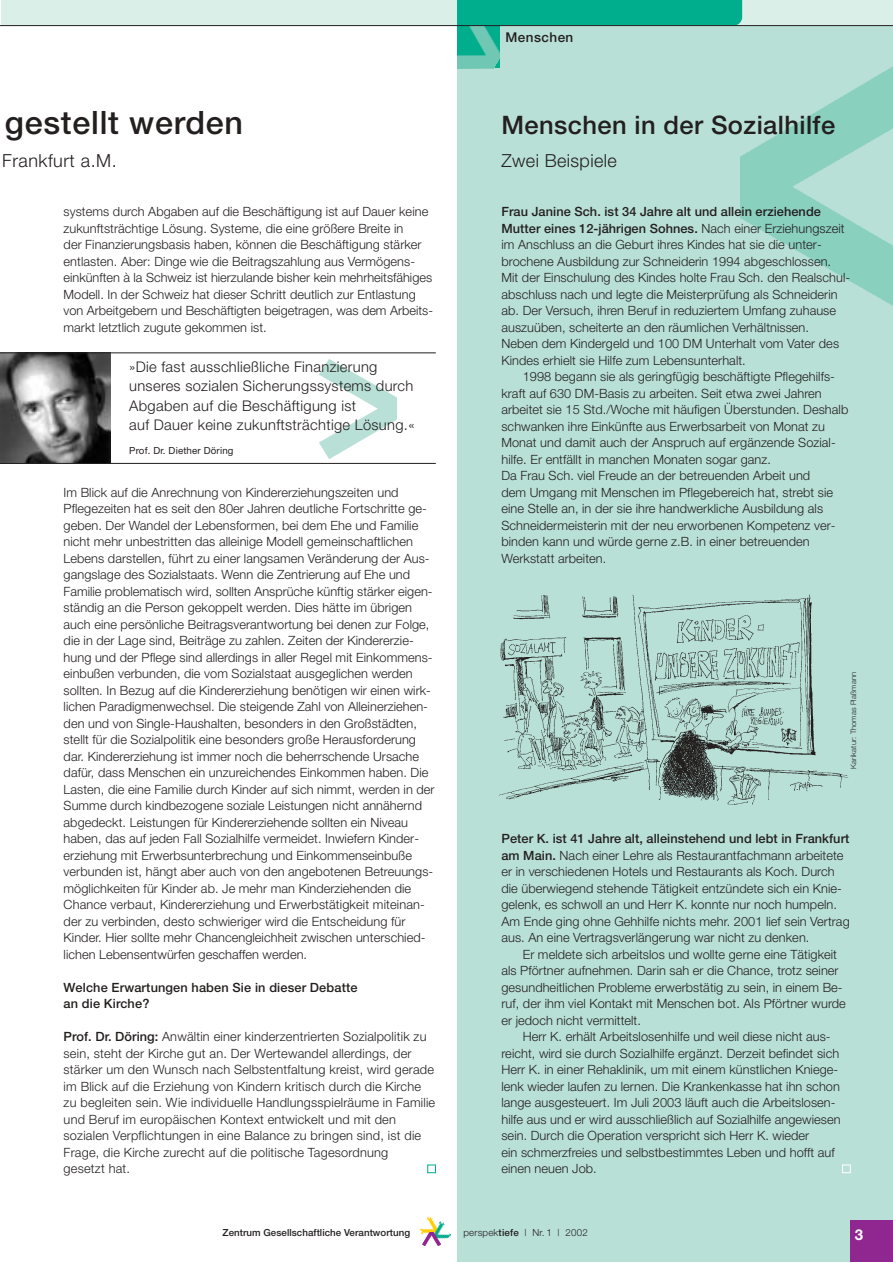
<style>
.page{position:relative;width:893px;height:1263px;background:#fff}
.page>*{position:absolute;margin:0;border:0;box-sizing:border-box;transform-origin:0 0}
.t1{font:500 32.25px "Helvetica Neue";letter-spacing:.025em;color:#231f1f}
.t2{font:500 25.5px "Helvetica Neue";letter-spacing:.015em;color:#231f1f}
.t3{font:300 18px "Helvetica Neue";letter-spacing:.02em;color:#231f1f}
.t4{font:700 15px "Helvetica Neue";color:#fff}
.t5{font:300 14.7px/19.5px "Helvetica Neue";letter-spacing:.02em;color:#231f1f}
.t6{font:500 13.5px "Helvetica Neue";letter-spacing:.035em;color:#231f1f}
.t7{font:300 12.75px/16.5px "Helvetica Neue";letter-spacing:.005em;color:#231f1f}
.t8{font:500 12.75px/16.5px "Helvetica Neue";letter-spacing:.01em;color:#231f1f}
.t9{font:500 9.75px "Helvetica Neue";letter-spacing:.005em;color:#231f1f}
.t10{font:300 9.75px "Helvetica Neue";letter-spacing:.015em;color:#231f1f}
.t11{font:9.75px "Helvetica Neue";letter-spacing:.015em;color:#231f1f}
.t12{font:300 7.5px "Helvetica Neue";letter-spacing:.015em;color:#231f1f}
.s1{font-weight:500}
</style>
<div class="page">
<div style="left:457px;top:0;width:435px;height:1262px;background:#b9e0d7"></div>
<img style="left:741px;top:67px;width:151px;height:238px">
<div style="left:1px;top:0;width:891px;height:26px;background:#dbefe9"></div>
<div style="left:850px;top:1220px;width:42px;height:42px;background:#90268f"></div>
<img style="left:420px;top:1217px;width:14px;height:18px">
<img style="left:430px;top:1220px;width:20px;height:19px">
<img style="left:423px;top:1233px;width:17px;height:13px">
<svg style="left:457px;top:26px;width:42px;height:42px;fill:#68c3ad"></svg>
<div style="left:457px;top:0;width:285px;height:25px;background:#00ad8d"></div>
<img style="left:320px;top:359px;width:76px;height:100px">
<div style="left:427px;top:1165px;width:9px;height:8px;border:1px solid #00ad8d"></div>
<div style="left:842px;top:1165px;width:8px;height:8px;border:1px solid #fff"></div>
<img style="left:499px;top:594px;width:350px;height:211px">
<img style="left:1px;top:354px;width:109px;height:109px">
<hr style="left:1px;top:25px;width:891px;height:1px;background:#231f1f">
<hr style="left:1px;top:353px;width:435px;height:1px;background:#231f1f">
<hr style="left:1px;top:463px;width:435px;height:1px;background:#231f1f">
<h1 class="t1" style="left:5px;top:111px;width:240px">gestellt werden</h1>
<h3 class="t3" style="left:2px;top:154px;width:116px">Frankfurt a.M.</h3>
<p class="t7" style="left:64px;top:205px;width:371px">systems durch Abgaben auf die Beschäftigung ist auf Dauer keine zukunftsträchtige Lösung. Systeme, die eine größere Breite in<br>der Finanzierungsbasis haben, können die Beschäftigung stärker entlasten. Aber: Dinge wie die Beitragszahlung aus Vermögens&shy;einkünften à la Schweiz ist hierzulande bisher kein mehrheitsfähiges Modell. In der Schweiz hat dieser Schritt deutlich zur Entlastung von Arbeitgebern und Beschäftigten beigetragen, was dem Arbeits&shy;markt letztlich zugute gekommen ist.</p>
<p class="t5" style="left:129px;top:358px;width:287px">»Die fast ausschließliche Finanzierung unseres sozialen Sicherungssystems durch Abgaben auf die Beschäftigung ist<br>auf Dauer keine zukunftsträchtige Lösung.«</p>
<p class="t11" style="left:129px;top:447px;width:106px">Prof. Dr. Diether Döring</p>
<p class="t7" style="left:64px;top:485px;width:372px">Im Blick auf die Anrechnung von Kindererziehungszeiten und Pflegezeiten hat es seit den 80er Jahren deutliche Fortschritte ge&shy;geben. Der Wandel der Lebensformen, bei dem Ehe und Familie nicht mehr unbestritten das alleinige Modell gemeinschaftlichen Lebens darstellen, führt zu einer langsamen Veränderung der Aus&shy;gangslage des Sozialstaats. Wenn die Zentrierung auf Ehe und Familie problematisch wird, sollten Ansprüche künftig stärker eigen&shy;ständig an die Person gekoppelt werden. Dies hätte im übrigen auch eine persönliche Beitragsverantwortung bei denen zur Folge, die in der Lage sind, Beiträge zu zahlen. Zeiten der Kindererzie&shy;hung und der Pflege sind allerdings in aller Regel mit Einkommens&shy;einbußen verbunden, die vom Sozialstaat ausgeglichen werden sollten. In Bezug auf die Kindererziehung benötigen wir einen wirk&shy;lichen Paradigmenwechsel. Die steigende Zahl von Alleinerziehen&shy;den und von Single-Haushalten, besonders in den Großstädten, stellt für die Sozialpolitik eine besonders große Herausforderung dar. Kindererziehung ist immer noch die beherrschende Ursache dafür, dass Menschen ein unzureichendes Einkommen haben. Die Lasten, die eine Familie durch Kinder auf sich nimmt, werden in der Summe durch kindbezogene soziale Leistungen nicht annähernd abgedeckt. Leistungen für Kindererziehende sollten ein Niveau haben, das auf jeden Fall Sozialhilfe vermeidet. Inwiefern Kinder&shy;erziehung mit Erwerbsunterbrechung und Einkommenseinbuße verbunden ist, hängt aber auch von den angebotenen Betreuungs&shy;möglichkeiten für Kinder ab. Je mehr man Kinderziehenden die Chance verbaut, Kindererziehung und Erwerbstätigkeit miteinan&shy;der zu verbinden, desto schwieriger wird die Entscheidung für Kinder. Hier sollte mehr Chancengleichheit zwischen unterschied&shy;lichen Lebensentwürfen geschaffen werden.</p>
<p class="t8" style="left:64px;top:980px;width:295px">Welche Erwartungen haben Sie in dieser Debatte an die Kirche?</p>
<p class="t7" style="left:64px;top:1030px;width:373px"><span class="s1">Prof. Dr. Döring:</span> Anwältin einer kinderzentrierten Sozialpolitik zu sein, steht der Kirche gut an. Der Wertewandel allerdings, der stärker um den Wunsch nach Selbstentfaltung kreist, wird gerade im Blick auf die Erziehung von Kindern kritisch durch die Kirche zu begleiten sein. Wie individuelle Handlungsspielräume in Familie und Beruf im europäischen Kontext entwickelt und mit den sozialen Verpflichtungen in eine Balance zu bringen sind, ist die Frage, die Kirche zurecht auf die politische Tagesordnung<br>gesetzt hat.</p>
<p class="t6" style="left:505px;top:32px;width:69px">Menschen</p>
<h2 class="t2" style="left:501px;top:115px;width:335px">Menschen in der Sozialhilfe</h2>
<h3 class="t3" style="left:501px;top:154px;width:117px">Zwei Beispiele</h3>
<p class="t7" style="left:501px;top:205px;width:350px"><span class="s1">Frau Janine Sch. ist 34 Jahre alt und allein erziehende Mutter eines 12-jährigen Sohnes.</span> Nach einer Erziehungszeit im Anschluss an die Geburt ihres Kindes hat sie die unter&shy;brochene Ausbildung zur Schneiderin 1994 abgeschlossen.<br>Mit der Einschulung des Kindes holte Frau Sch. den Realschul&shy;abschluss nach und legte die Meisterprüfung als Schneiderin ab. Der Versuch, ihren Beruf in reduziertem Umfang zuhause auszuüben, scheiterte an den räumlichen Verhältnissen.<br>Neben dem Kindergeld und 100 DM Unterhalt vom Vater des Kindes erhielt sie Hilfe zum Lebensunterhalt.</p>
<p class="t7" style="left:501px;top:370px;width:348px;text-indent:21px">1998 begann sie als geringfügig beschäftigte Pflegehilfs&shy;kraft auf 630 DM-Basis zu arbeiten. Seit etwa zwei Jahren arbeitet sie 15 Std./Woche mit häufigen Überstunden. Deshalb schwanken ihre Einkünfte aus Erwerbsarbeit von Monat zu Monat und damit auch der Anspruch auf ergänzende Sozial&shy;hilfe. Er entfällt in manchen Monaten sogar ganz.<br>Da Frau Sch. viel Freude an der betreuenden Arbeit und<br>dem Umgang mit Menschen im Pflegebereich hat, strebt sie eine Stelle an, in der sie ihre handwerkliche Ausbildung als Schneidermeisterin mit der neu erworbenen Kompetenz ver&shy;binden kann und würde gerne z.B. in einer betreuenden Werkstatt arbeiten.</p>
<p class="t12" style="left:850px;top:769px;width:98px;rotate:-90deg">Karikatur: Thomas Plaßmann</p>
<p class="t7" style="left:501px;top:832px;width:350px"><span class="s1">Peter K. ist 41 Jahre alt, alleinstehend und lebt in Frankfurt am Main.</span> Nach einer Lehre als Restaurantfachmann arbeitete er in verschiedenen Hotels und Restaurants als Koch. Durch die überwiegend stehende Tätigkeit entzündete sich ein Knie&shy;gelenk, es schwoll an und Herr K. konnte nur noch humpeln.<br>Am Ende ging ohne Gehhilfe nichts mehr. 2001 lief sein Vertrag aus. An eine Vertragsverlängerung war nicht zu denken.</p>
<p class="t7" style="left:501px;top:947px;width:346px;text-indent:21px">Er meldete sich arbeitslos und wollte gerne eine Tätigkeit als Pförtner aufnehmen. Darin sah er die Chance, trotz seiner gesundheitlichen Probleme erwerbstätig zu sein, in einem Be&shy;ruf, der ihm viel Kontakt mit Menschen bot. Als Pförtner wurde er jedoch nicht vermittelt.</p>
<p class="t7" style="left:501px;top:1030px;width:341px;text-indent:21px">Herr K. erhält Arbeitslosenhilfe und weil diese nicht aus&shy;reicht, wird sie durch Sozialhilfe ergänzt. Derzeit befindet sich Herr K. in einer Rehaklinik, um mit einem künstlichen Kniege&shy;lenk wieder laufen zu lernen. Die Krankenkasse hat ihn schon lange ausgesteuert. Im Juli 2003 läuft auch die Arbeitslosen&shy;hilfe aus und er wird ausschließlich auf Sozialhilfe angewiesen sein. Durch die Operation verspricht sich Herr K. wieder<br>ein schmerzfreies und selbstbestimmtes Leben und hofft auf einen neuen Job.</p>
<p class="t9" style="left:222px;top:1229px;width:189px">Zentrum Gesellschaftliche Verantwortung</p>
<p class="t10" style="left:463px;top:1229px;width:126px">perspek<span class="s1">tiefe</span> | Nr. 1 | 2002</p>
<p class="t4" style="left:854px;top:1229px;width:10px">3</p>
</div>
